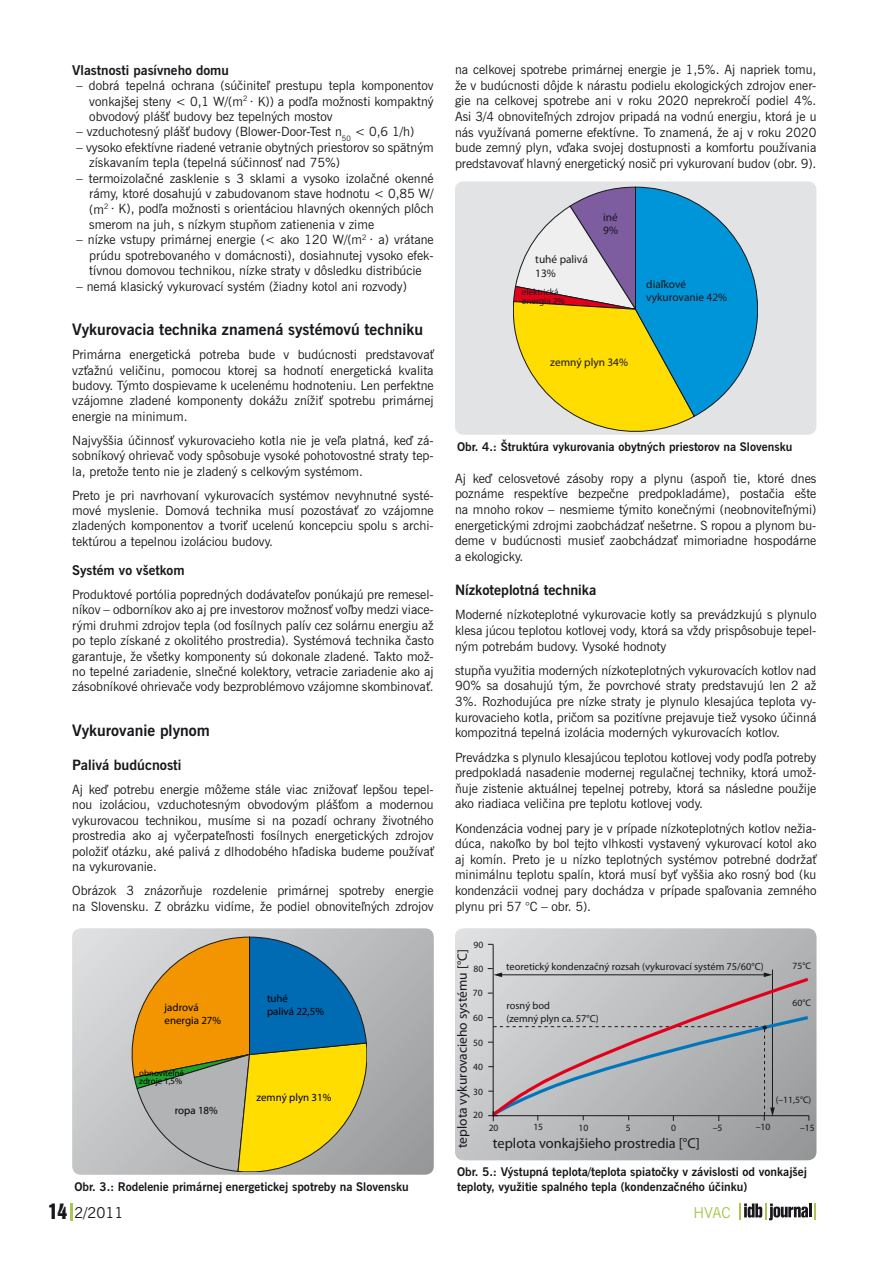
<style>
.page{position:relative;width:893px;height:1263px;background:#fff}
.page>*{position:absolute;margin:0;border:0;box-sizing:border-box;transform-origin:0 0}
.t1{font:700 15.75px "News Gothic AT";color:#1a171c}
.t2{font:15px "News Gothic AT";color:#1a171c}
.t3{font:15px "News Gothic AT";color:#a6c752}
.t4{font:700 14.4px "Univers CE";color:#1a171c}
.t5{font:700 14.25px "News Gothic AT";color:#1a171c}
.t6{font:700 13.5px "News Gothic AT";color:#1a171c}
.t7{font:700 13.5px "Univers CE";color:#1a171c}
.t8{font:12.75px/15.5px "News Gothic AT";color:#1a171c;text-align:justify}
.t9{font:700 12px/14.4px "News Gothic AT";color:#1a171c}
.t10{font:700 11.4px/13.5px "Univers CE";color:#1a171c}
.t11{font:700 10.95px/12.9px "Univers CE";color:#000}
.t12{font:10.35px/12.8px "Univers CE";color:#1a171c}
.t13{font:700 9.6px "Univers CE";color:#1a171c}
.t14{font:700 9.15px/8.6px "Univers CE";color:#1a171c}
.t15{font:700 8.85px/8.1px "Univers CE";color:#000}
.s1{font-family:"Swiss 921 AT Regular A";font-size:19.5px}
</style>
<div class="page">
<svg style="left:70px;top:1203px;width:2px;height:17px"></svg>
<svg style="left:739px;top:1203px;width:77px;height:17px"></svg>
<svg style="left:72px;top:928px;width:362px;height:247px;background:#bbbdbe"></svg>
<svg style="left:132px;top:937px;width:235px;height:235px;background:#ada663"></svg>
<div style="left:455px;top:181px;width:361px;height:254px;background:#e2e3e4"></div>
<svg style="left:513px;top:187px;width:245px;height:244px;background:#96b89a"></svg>
<svg style="left:455px;top:928px;width:361px;height:232px;background:#bbbcbe"></svg>
<svg style="left:487px;top:943px;width:323px;height:179px;background:#bebcbd"></svg>
<svg style="left:488px;top:1014px;width:324px;height:103px;background:#acacb0"></svg>
<p class="t6" style="left:72px;top:62px;width:158px">Vlastnosti pasívneho domu</p>
<p class="t8" style="left:89px;top:78px;width:346px;text-indent:-13px">– dobrá tepelná ochrana (súčiniteľ prestupu tepla komponentov vonkajšej steny &lt; 0,1 W/(m<sup>2</sup> · K)) a podľa možnosti kompaktný obvodový plášť budovy bez tepelných mostov</p>
<p class="t8" style="left:77px;top:124px;width:339px">– vzduchotesný plášť budovy (Blower-Door-Test n<sub>50</sub> &lt; 0,6 1/h)</p>
<p class="t8" style="left:89px;top:139px;width:346px;text-indent:-13px">– vysoko efektívne riadené vetranie obytných priestorov so spätným získavaním tepla (tepelná súčinnosť nad 75%)</p>
<p class="t8" style="left:89px;top:170px;width:346px;text-indent:-13px">– termoizolačné zasklenie s 3 sklami a vysoko izolačné okenné rámy, ktoré dosahujú v zabudovanom stave hodnotu &lt; 0,85 W/ (m<sup>2</sup> · K), podľa možnosti s orientáciou hlavných okenných plôch smerom na juh, s nízkym stupňom zatienenia v zime</p>
<p class="t8" style="left:89px;top:232px;width:346px;text-indent:-13px">– nízke vstupy primárnej energie (&lt; ako 120 W/(m<sup>2</sup> · a) vrátane prúdu spotrebovaného v domácnosti), dosiahnutej vysoko efek&shy;tívnou domovou technikou, nízke straty v dôsledku distribúcie</p>
<p class="t8" style="left:77px;top:278px;width:332px">– nemá klasický vykurovací systém (žiadny kotol ani rozvody)</p>
<p class="t1" style="left:72px;top:320px;width:352px">Vykurovacia technika znamená systémovú techniku</p>
<p class="t8" style="left:72px;top:347px;width:363px">Primárna energetická potreba bude v budúcnosti predstavovať vzťažnú veličinu, pomocou ktorej sa hodnotí energetická kvalita budovy. Týmto dospievame k ucelenému hodnoteniu. Len perfektne vzájomne zladené komponenty dokážu znížiť spotrebu primárnej energie na minimum.</p>
<p class="t8" style="left:72px;top:432px;width:363px">Najvyššia účinnosť vykurovacieho kotla nie je veľa platná, keď zá&shy;sobníkový ohrievač vody spôsobuje vysoké pohotovostné straty tep&shy;la, pretože tento nie je zladený s celkovým systémom.</p>
<p class="t8" style="left:72px;top:487px;width:363px">Preto je pri navrhovaní vykurovacích systémov nevyhnutné systé&shy;mové myslenie. Domová technika musí pozostávať zo vzájomne zladených komponentov a tvoriť ucelenú koncepciu spolu s archi&shy;tektúrou a tepelnou izoláciou budovy.</p>
<p class="t6" style="left:72px;top:562px;width:114px">Systém vo všetkom</p>
<p class="t8" style="left:72px;top:586px;width:363px">Produktové portólia popredných dodávateľov ponúkajú pre remesel&shy;níkov – odborníkov ako aj pre investorov možnosť voľby medzi viace&shy;rými druhmi zdrojov tepla (od fosílnych palív cez solárnu energiu až po teplo získané z okolitého prostredia). Systémová technika často garantuje, že všetky komponenty sú dokonale zladené. Takto mož&shy;no tepelné zariadenie, slnečné kolektory, vetracie zariadenie ako aj zásobníkové ohrievače vody bezproblémovo vzájomne skombinovať.</p>
<p class="t1" style="left:72px;top:720px;width:139px">Vykurovanie plynom</p>
<p class="t5" style="left:72px;top:756px;width:111px">Palivá budúcnosti</p>
<p class="t8" style="left:72px;top:782px;width:363px">Aj keď potrebu energie môžeme stále viac znižovať lepšou tepel&shy;nou izoláciou, vzduchotesným obvodovým plášťom a modernou vykurovacou technikou, musíme si na pozadí ochrany životného prostredia ako aj vyčerpateľnosti fosílnych energetických zdrojov položiť otázku, aké palivá z dlhodobého hľadiska budeme používať na vykurovanie.</p>
<p class="t8" style="left:72px;top:883px;width:363px">Obrázok 3 znázorňuje rozdelenie primárnej spotreby energie na Slovensku. Z obrázku vidíme, že podiel obnoviteľných zdrojov</p>
<p class="t8" style="left:455px;top:62px;width:363px">na celkovej spotrebe primárnej energie je 1,5%. Aj napriek tomu, že v budúcnosti dôjde k nárastu podielu ekologických zdrojov ener&shy;gie na celkovej spotrebe ani v roku 2020 neprekročí podiel 4%.<br>Asi 3/4 obnoviteľných zdrojov pripadá na vodnú energiu, ktorá je u nás využívaná pomerne efektívne. To znamená, že aj v roku 2020 bude zemný plyn, vďaka svojej dostupnosti a komfortu používania predstavovať hlavný energetický nosič pri vykurovaní budov (obr. 9).</p>
<p class="t10" style="left:535px;top:253px;width:54px">tuhé palivá<br>13%</p>
<p class="t14" style="left:522px;top:288px;width:45px">elektrická energia 2%</p>
<p class="t10" style="left:603px;top:210px;width:16px">iné<br>9%</p>
<p class="t10" style="left:646px;top:277px;width:82px">diaľkové vykurovanie 42%</p>
<p class="t10" style="left:550px;top:356px;width:79px">zemný plyn 34%</p>
<p class="t9" style="left:457px;top:439px;width:337px">Obr. 4.: Štruktúra vykurovania obytných priestorov na Slovensku</p>
<p class="t8" style="left:455px;top:470px;width:363px">Aj keď celosvetové zásoby ropy a plynu (aspoň tie, ktoré dnes poznáme respektíve bezpečne predpokladáme), postačia ešte na mnoho rokov – nesmieme týmito konečnými (neobnoviteľnými) energetickými zdrojmi zaobchádzať nešetrne. S ropou a plynom bu&shy;deme v budúcnosti musieť zaobchádzať mimoriadne hospodárne a ekologicky.</p>
<p class="t5" style="left:455px;top:581px;width:143px">Nízkoteplotná technika</p>
<p class="t8" style="left:455px;top:607px;width:363px">Moderné nízkoteplotné vykurovacie kotly sa prevádzkujú s plynulo klesa júcou teplotou kotlovej vody, ktorá sa vždy prispôsobuje tepel&shy;ným potrebám budovy. Vysoké hodnoty</p>
<p class="t8" style="left:455px;top:662px;width:363px">stupňa využitia moderných nízkoteplotných vykurovacích kotlov nad 90% sa dosahujú tým, že povrchové straty predstavujú len 2 až 3%. Rozhodujúca pre nízke straty je plynulo klesajúca teplota vy&shy;kurovacieho kotla, pričom sa pozitívne prejavuje tiež vysoko účinná kompozitná tepelná izolácia moderných vykurovacích kotlov.</p>
<p class="t8" style="left:455px;top:749px;width:363px">Prevádzka s plynulo klesajúcou teplotou kotlovej vody podľa potreby predpokladá nasadenie modernej regulačnej techniky, ktorá umož&shy;ňuje zistenie aktuálnej tepelnej potreby, ktorá sa následne použije ako riadiaca veličina pre teplotu kotlovej vody.</p>
<p class="t8" style="left:455px;top:820px;width:363px">Kondenzácia vodnej pary je v prípade nízkoteplotných kotlov nežia&shy;dúca, nakoľko by bol tejto vlhkosti vystavený vykurovací kotol ako aj komín. Preto je u nízko teplotných systémov potrebné dodržať minimálnu teplotu spalín, ktorá musí byť vyššia ako rosný bod (ku kondenzácii vodnej pary dochádza v prípade spaľovania zemného plynu pri 57 °C – obr. 5).</p>
<p class="t13" style="left:474px;top:938px;width:11px">90</p>
<p class="t11" style="left:165px;top:1001px;width:58px">jadrová energia 27%</p>
<p class="t11" style="left:267px;top:992px;width:59px">tuhé<br>palivá 22,5%</p>
<p class="t15" style="left:139px;top:1068px;width:46px">obnoviteľné zdroje 1,5%</p>
<p class="t11" style="left:175px;top:1104px;width:45px">ropa 18%</p>
<p class="t11" style="left:257px;top:1090px;width:76px">zemný plyn 31%</p>
<p class="t7" style="left:454px;top:1148px;width:200px;rotate:-90deg">teplota vykurovacieho systému [°C]</p>
<p class="t13" style="left:792px;top:960px;width:20px">75°C</p>
<p class="t13" style="left:792px;top:997px;width:20px">60°C</p>
<p class="t13" style="left:474px;top:963px;width:11px">80</p>
<p class="t12" style="left:506px;top:960px;width:259px">teoretický kondenzačný rozsah (vykurovací systém 75/60°C)</p>
<p class="t13" style="left:473px;top:987px;width:11px">70</p>
<p class="t12" style="left:506px;top:999px;width:94px">rosný bod<br>(zemný plyn ca. 57°C)</p>
<p class="t13" style="left:473px;top:1012px;width:11px">60</p>
<p class="t13" style="left:473px;top:1036px;width:11px">50</p>
<p class="t13" style="left:473px;top:1061px;width:11px">40</p>
<p class="t13" style="left:473px;top:1085px;width:11px">30</p>
<p class="t13" style="left:776px;top:1093px;width:37px">(–11,5°C)</p>
<p class="t13" style="left:473px;top:1109px;width:11px">20</p>
<p class="t13" style="left:489px;top:1121px;width:11px">20</p>
<p class="t13" style="left:533px;top:1121px;width:11px">15</p>
<p class="t13" style="left:578px;top:1121px;width:11px">10</p>
<p class="t13" style="left:626px;top:1121px;width:6px">5</p>
<p class="t13" style="left:671px;top:1121px;width:6px">0</p>
<p class="t13" style="left:713px;top:1121px;width:11px">–5</p>
<p class="t13" style="left:756px;top:1121px;width:16px">–10</p>
<p class="t13" style="left:800px;top:1121px;width:16px">–15</p>
<p class="t4" style="left:493px;top:1134px;width:209px">teplota vonkajšieho prostredia [°C]</p>
<p class="t9" style="left:74px;top:1179px;width:336px">Obr. 3.: Rodelenie primárnej energetickej spotreby na Slovensku</p>
<p class="t9" style="left:457px;top:1165px;width:351px">Obr. 5.: Výstupná teplota/teplota spiatočky v závislosti od vonkajšej teploty, využitie spalného tepla (kondenzačného účinku)</p>
<p class="t2" style="left:48px;top:1203px;width:77px"><span class="s1">14</span> 2/2011</p>
<p class="t3" style="left:693px;top:1203px;width:39px">HVAC</p>
</div>
